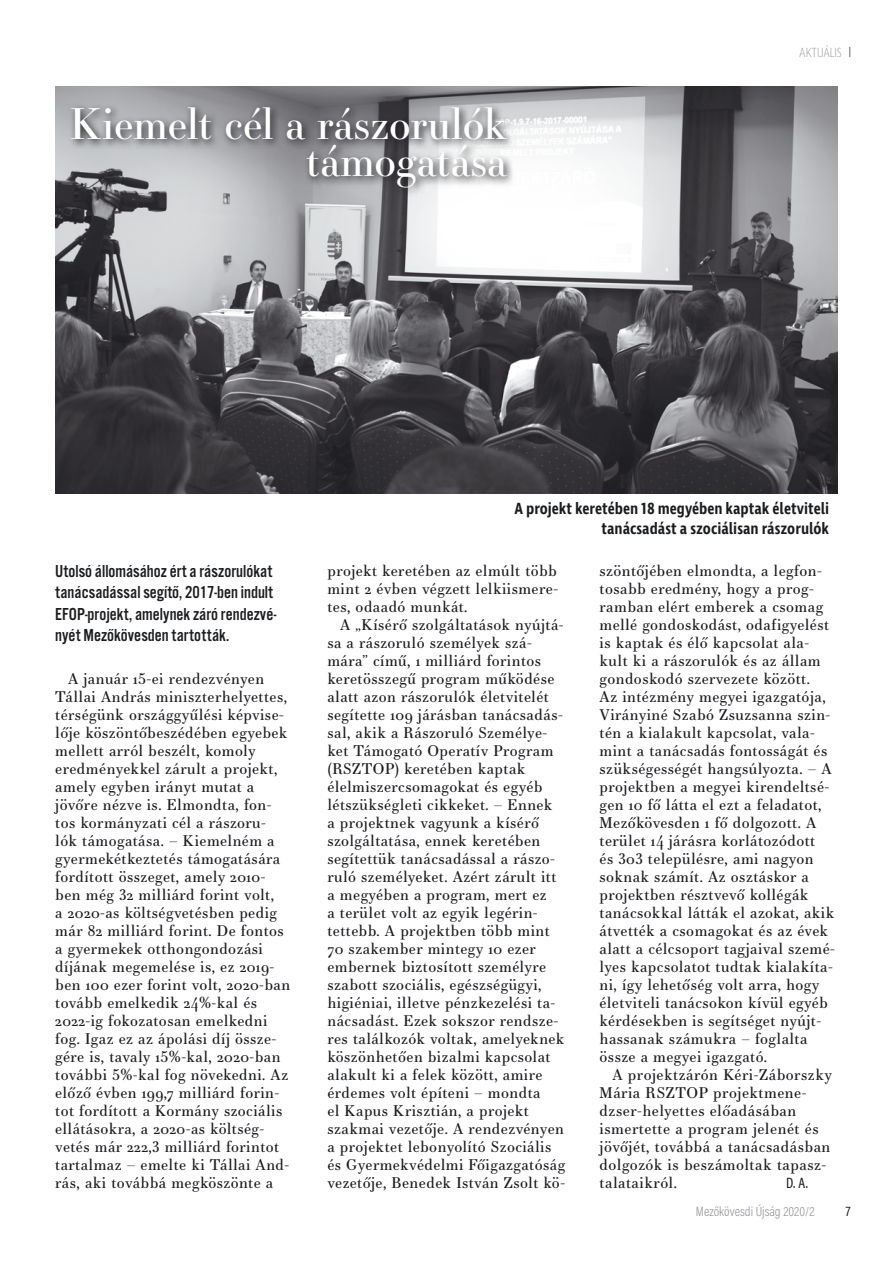
<style>
.page{position:relative;width:893px;height:1263px;background:#fff}
.page>*{position:absolute;margin:0;border:0;box-sizing:border-box;transform-origin:0 0}
.t1{font:42px/37.5px "Essonnes Display";color:#fff;text-align:right}
.t2{font:18px/21.6px "Alternate Got No 3 D";color:#1b1c20}
.t3{font:600 16.5px/19.8px "Ingra Cd";color:#1b1c20;text-align:right}
.t4{font:15px/18px "Essonnes Text";letter-spacing:.03em;color:#1b1c20}
.t5{font:15px "Acumin Pro Cond";color:#1b1c20}
.t6{font:300 13.5px "Acumin Pro Cond";color:#98989c}
.t7{font:200 13.5px "Ingra Cd";letter-spacing:-.03em;color:#98989c}
.t8{font:13.5px "Acumin Pro Cond";color:#1b1c20}
</style>
<div class="page">
<img style="left:55px;top:86px;width:783px;height:407px">
<svg style="left:67px;top:102px;width:449px;height:96px;background:#9c9da0"></svg>
<h1 class="t1" style="left:70px;top:103px;width:438px">Kiemelt cél a rászorulók támogatása</h1>
<p class="t7" style="left:799px;top:44px;width:44px">AKTUÁLIS</p>
<p class="t2" style="left:55px;top:560px;width:223px">Utolsó állomásához ért a rászorulókat tanácsadással segítő, 2017-ben indult EFOP-projekt, amelynek záró rendezvé&shy;nyét Mezőkövesden tartották.</p>
<p class="t4" style="left:55px;top:669px;width:236px;text-indent:13px">A január 15-ei rendezvényen<br>Tállai András miniszterhelyettes, térségünk országgyűlési képvise&shy;lője köszöntőbeszédében egyebek mellett arról beszélt, komoly eredményekkel zárult a projekt, amely egyben irányt mutat a jövőre nézve is. Elmondta, fon&shy;tos kormányzati cél a rászoru&shy;lók támogatása. – Kiemelném a gyermekétkeztetés támogatására fordított összeget, amely 2010- ben még 32 milliárd forint volt,<br>a 2020-as költségvetésben pedig már 82 milliárd forint. De fontos a gyermekek otthongondozási díjának megemelése is, ez 2019- ben 100 ezer forint volt, 2020-ban tovább emelkedik 24%-kal és<br>2022-ig fokozatosan emelkedni fog. Igaz ez az ápolási díj össze&shy;gére is, tavaly 15%-kal, 2020-ban további 5%-kal fog növekedni. Az előző évben 199,7 milliárd forin&shy;tot fordított a Kormány szociális ellátásokra, a 2020-as költség&shy;vetés már 222,3 milliárd forintot tartalmaz – emelte ki Tállai And&shy;rás, aki továbbá megköszönte a</p>
<p class="t3" style="left:514px;top:500px;width:316px">A projekt keretében 18 megyében kaptak életviteli tanácsadást a szociálisan rászorulók</p>
<p class="t4" style="left:327px;top:561px;width:232px;text-align:justify">projekt keretében az elmúlt több mint 2 évben végzett lelkiismere&shy;tes, odaadó munkát.</p>
<p class="t4" style="left:327px;top:615px;width:239px;text-indent:13px">A „Kísérő szolgáltatások nyújtá&shy;sa a rászoruló személyek szá&shy;mára” című, 1 milliárd forintos keretösszegű program működése alatt azon rászorulók életvitelét segítette 109 járásban tanácsadás&shy;sal, akik a Rászoruló Személye&shy;ket Támogató Operatív Program (RSZTOP) keretében kaptak élelmiszercsomagokat és egyéb létszükségleti cikkeket. – Ennek<br>a projektnek vagyunk a kísérő szolgáltatása, ennek keretében segítettük tanácsadással a rászo&shy;ruló személyeket. Azért zárult itt a megyében a program, mert ez<br>a terület volt az egyik legérin&shy;tettebb. A projektben több mint<br>70 szakember mintegy 10 ezer embernek biztosított személyre szabott szociális, egészségügyi, higiéniai, illetve pénzkezelési ta&shy;nácsadást. Ezek sokszor rendsze&shy;res találkozók voltak, amelyeknek köszönhetően bizalmi kapcsolat alakult ki a felek között, amire érdemes volt építeni – mondta<br>el Kapus Krisztián, a projekt szakmai vezetője. A rendezvényen a projektet lebonyolító Szociális és Gyermekvédelmi Főigazgatóság vezetője, Benedek István Zsolt kö-</p>
<p class="t4" style="left:600px;top:561px;width:237px">szöntőjében elmondta, a legfon&shy;tosabb eredmény, hogy a prog&shy;ramban elért emberek a csomag mellé gondoskodást, odafigyelést is kaptak és élő kapcsolat ala&shy;kult ki a rászorulók és az állam gondoskodó szervezete között.<br>Az intézmény megyei igazgatója,<br>Virányiné Szabó Zsuzsanna szin&shy;tén a kialakult kapcsolat, vala&shy;mint a tanácsadás fontosságát és szükségességét hangsúlyozta. – A projektben a megyei kirendeltsé&shy;gen 10 fő látta el ezt a feladatot,<br>Mezőkövesden 1 fő dolgozott. A terület 14 járásra korlátozódott<br>és 303 településre, ami nagyon soknak számít. Az osztáskor a projektben résztvevő kollégák tanácsokkal látták el azokat, akik átvették a csomagokat és az évek alatt a célcsoport tagjaival szemé&shy;lyes kapcsolatot tudtak kialakíta&shy;ni, így lehetőség volt arra, hogy életviteli tanácsokon kívül egyéb kérdésekben is segítséget nyújt&shy;hassanak számukra – foglalta össze a megyei igazgató.</p>
<p class="t4" style="left:600px;top:1065px;width:234px;text-indent:13px">A projektzárón Kéri-Záborszky<br>Mária RSZTOP projektmene&shy;dzser-helyettes előadásában ismertette a program jelenét és jövőjét, továbbá a tanácsadásban dolgozók is beszámoltak tapasz&shy;talataikról.</p>
<p class="t5" style="left:786px;top:1173px;width:23px">D. A.</p>
<p class="t6" style="left:696px;top:1202px;width:120px">Mezőkövesdi Újság 2020/2</p>
<p class="t8" style="left:846px;top:1202px;width:6px">7</p>
</div>
